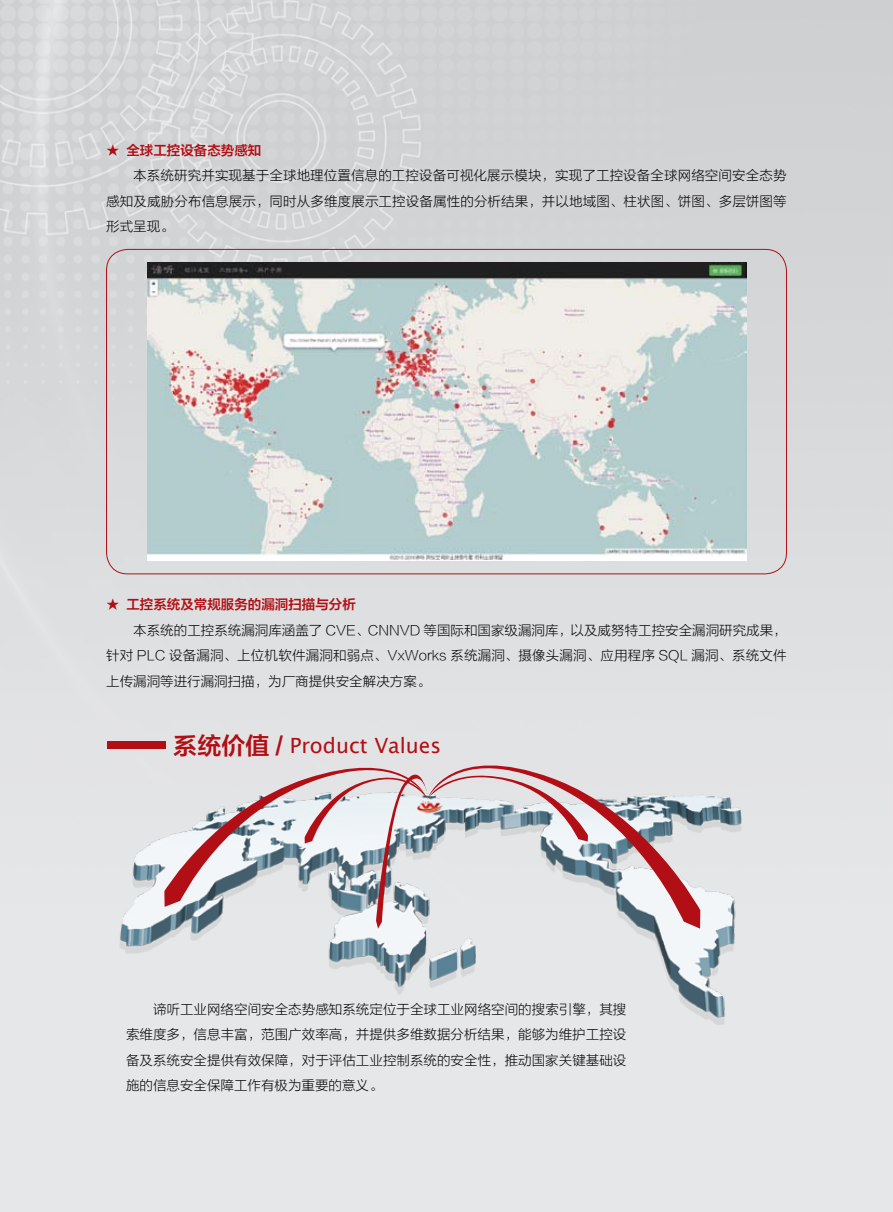
<style>
.page{position:relative;width:893px;height:1212px;background:#fff}
.page>*{position:absolute;margin:0;border:0;box-sizing:border-box;transform-origin:0 0}
.小标题{font:24px "FZLTZCHK GBK1 0";color:#b10f15}
.t1{font:21px "Lucida Sans Unicode";color:#b10f15}
.正文{font:13.5px/25.5px "FZLTKHK GBK1 0";color:#000;text-align:justify}
.正文-2{font:13.5px "FZLTZCHK GBK1 0";color:#b10f15}
.s1{font-family:"Sim Sun"}
</style>
<div class="page">
<img style="left:0;top:0;width:893px;height:1212px">
<div style="left:107px;top:741px;width:59px;height:7px;background:#b10f15"></div>
<img style="left:95px;top:770px;width:700px;height:292px">
<svg style="left:428px;top:741px;width:272px;height:187px;background:#cabec2"></svg>
<svg style="left:164px;top:747px;width:424px;height:181px;background:#d0cace"></svg>
<img style="left:148px;top:262px;width:599px;height:298px">
<p class="正文-2" style="left:106px;top:143px;width:157px"><span class="s1">★</span> 全球工控设备态势感知</p>
<p class="正文" style="left:106px;top:163px;width:682px;text-indent:27px">本系统研究并实现基于全球地理位置信息的工控设备可视化展示模块，实现了工控设备全球网络空间安全态势感知及威胁分布信息展示，同时从多维度展示工控设备属性的分析结果，并以地域图、柱状图、饼图、多层饼图等形式呈现。</p>
<p class="正文-2" style="left:106px;top:597px;width:251px"><span class="s1">★</span> 工控系统及常规服务的漏洞扫描与分析</p>
<p class="正文" style="left:106px;top:617px;width:682px;text-indent:27px">本系统的工控系统漏洞库涵盖了 CVE、CNNVD 等国际和国家级漏洞库，以及威努特工控安全漏洞研究成果，针对 PLC 设备漏洞、上位机软件漏洞和弱点、VxWorks 系统漏洞、摄像头漏洞、应用程序 SQL 漏洞、系统文件上传漏洞等进行漏洞扫描，为厂商提供安全解决方案。</p>
<p class="小标题" style="left:173px;top:732px;width:111px">系统价值 /</p>
<p class="t1" style="left:290px;top:728px;width:153px">Product Values</p>
<p class="正文" style="left:126px;top:997px;width:502px;text-indent:27px">谛听工业网络空间安全态势感知系统定位于全球工业网络空间的搜索引擎，其搜索维度多，信息丰富，范围广效率高，并提供多维数据分析结果，能够为维护工控设备及系统安全提供有效保障，对于评估工业控制系统的安全性，推动国家关键基础设施的信息安全保障工作有极为重要的意义。</p>
</div>
